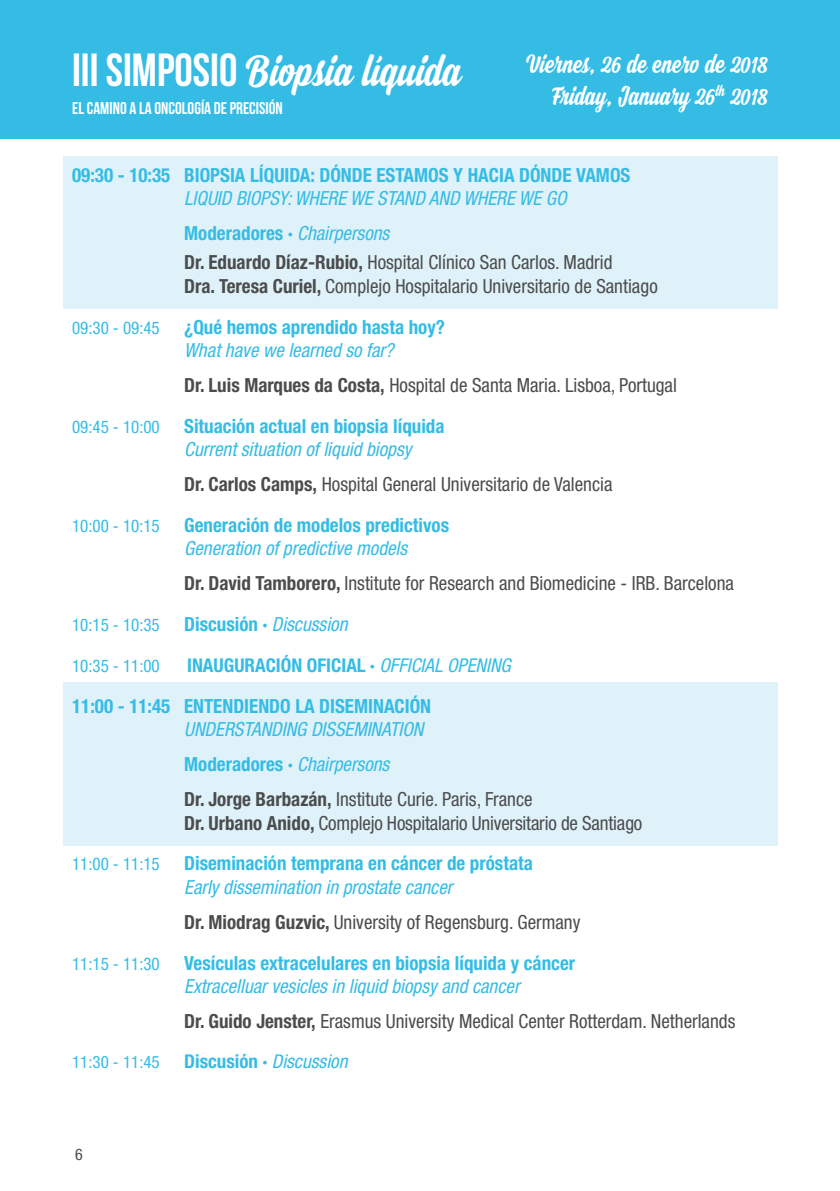
<style>
.page{position:relative;width:840px;height:1191px;background:#fff}
.page>*{position:absolute;margin:0;border:0;box-sizing:border-box;transform-origin:0 0}
.t1{font:46.4px "Steady";color:#fff}
.t2{font:28px/32px "Steady";color:#fff;text-align:right}
.t3{font:condensed 19.4px/35px "Helvetica Neue LT Std";color:#4b4c4d}
.t4{font:700 condensed 19.4px "Helvetica Neue LT Std";color:#35bce5}
.t5{font:italic condensed 19.4px/35px "Helvetica Neue LT Std";color:#35bce5}
.t6{font:700 condensed 19px "Helvetica Neue LT Std";color:#35bce5}
.t7{font:condensed 17.4px "Helvetica Neue LT Std";color:#35bce5}
.t8{font:17px "Bebas Neue";color:#fff}
.t9{font:condensed 17px "Helvetica Neue LT Std";color:#35bce5}
.t10{font:condensed 16px "Helvetica Neue LT Std";color:#4b4c4d}
.s1{font-family:"Bebas Neue"}
.s2{font-weight:700;font-style:normal}
.s3{font-weight:700}
.s4{font-style:italic;color:#35bce5}
.s5{font-weight:400;font-style:italic}
.s6{font-weight:700;font-style:normal;color:#4b4c4d}
.s7{font-style:normal;color:#4b4c4d}
</style>
<div class="page">
<div style="left:0;top:0;width:839px;height:139px;background:#35bce5"></div>
<div style="left:63px;top:156px;width:713px;height:152px;background:#e0f2f9"></div>
<div style="left:63px;top:682px;width:713px;height:163px;background:#e0f2f9"></div>
<h1 class="t1" style="left:72px;top:53px;width:390px"><span class="s1">III SIMPOSIO</span> Biopsia líquida</h1>
<p class="t8" style="left:72px;top:98px;width:212px">EL CAMINO A LA ONCOLOGÍA DE PRECISIÓN</p>
<h2 class="t2" style="left:525px;top:51px;width:244px">Viernes, 26 de enero de 2018<br>Friday, January 26<sup>th</sup> 2018</h2>
<p class="t4" style="left:72px;top:168px;width:559px">09:30 - 10:35 BIOPSIA LÍQUIDA: DÓNDE ESTAMOS Y HACIA DÓNDE VAMOS</p>
<p class="t5" style="left:184px;top:183px;width:384px">LIQUID BIOPSY: WHERE WE STAND AND WHERE WE GO<br><span class="s2">Moderadores ·</span> Chairpersons</p>
<p class="t3" style="left:184px;top:253px;width:475px;line-height:23.4px"><span class="s3">Dr. Eduardo Díaz-Rubio,</span> Hospital Clínico San Carlos. Madrid<br><span class="s3">Dra. Teresa Curiel,</span> Complejo Hospitalario Universitario de Santiago</p>
<p class="t7" style="left:72px;top:321px;width:89px">09:30 - 09:45</p>
<p class="t4" style="left:184px;top:320px;width:262px">¿Qué hemos aprendido hasta hoy?</p>
<p class="t3" style="left:184px;top:334px;width:494px"><span class="s4">What have we learned so far?<br></span><span class="s3">Dr. Luis Marques da Costa,</span> Hospital de Santa Maria. Lisboa, Portugal</p>
<p class="t7" style="left:72px;top:420px;width:89px">09:45 - 10:00</p>
<p class="t4" style="left:184px;top:419px;width:262px">Situación actual en biopsia líquida</p>
<p class="t3" style="left:184px;top:434px;width:429px"><span class="s4">Current situation of liquid biopsy<br></span><span class="s3">Dr. Carlos Camps,</span> Hospital General Universitario de Valencia</p>
<p class="t7" style="left:72px;top:519px;width:89px">10:00 - 10:15</p>
<p class="t4" style="left:184px;top:518px;width:266px">Generación de modelos predictivos</p>
<p class="t3" style="left:184px;top:533px;width:551px"><span class="s4">Generation of predictive models<br></span><span class="s3">Dr. David Tamborero,</span> Institute for Research and Biomedicine - IRB. Barcelona</p>
<p class="t7" style="left:72px;top:619px;width:89px">10:15 - 10:35</p>
<p class="t4" style="left:184px;top:617px;width:165px">Discusión · <span class="s5">Discussion</span></p>
<p class="t7" style="left:72px;top:659px;width:89px">10:35 - 11:00</p>
<p class="t6" style="left:187px;top:658px;width:325px">INAUGURACIÓN OFICIAL · <span class="s5">OFFICIAL OPENING</span></p>
<p class="t4" style="left:72px;top:699px;width:360px">11:00 - 11:45 ENTENDIENDO LA DISEMINACIÓN</p>
<p class="t5" style="left:184px;top:714px;width:350px">UNDERSTANDING DISSEMINATION<br><span class="s2">Moderadores ·</span> Chairpersons<br><span class="s6">Dr. Jorge Barbazán,</span> <span class="s7">Institute Curie. Paris, France</span></p>
<p class="t3" style="left:184px;top:807px;width:459px"><span class="s3">Dr. Urbano Anido,</span> Complejo Hospitalario Universitario de Santiago</p>
<p class="t7" style="left:72px;top:858px;width:89px">11:00 - 11:15</p>
<p class="t4" style="left:184px;top:856px;width:350px">Diseminación temprana en cáncer de próstata</p>
<p class="t5" style="left:184px;top:871px;width:398px">Early dissemination in prostate cancer<br><span class="s6">Dr. Miodrag Guzvic,</span> <span class="s7">University of Regensburg. Germany</span></p>
<p class="t7" style="left:72px;top:957px;width:89px">11:15 - 11:30</p>
<p class="t4" style="left:184px;top:955px;width:392px">Vesículas extracelulares en biopsia líquida y cáncer</p>
<p class="t3" style="left:184px;top:970px;width:552px"><span class="s4">Extracelluar vesicles in liquid biopsy and cancer<br></span><span class="s3">Dr. Guido Jenster,</span> Erasmus University Medical Center Rotterdam. Netherlands</p>
<p class="t9" style="left:72px;top:1055px;width:89px">11:30 - 11:45</p>
<p class="t6" style="left:184px;top:1054px;width:165px">Discusión · <span class="s5">Discussion</span></p>
<p class="t10" style="left:75px;top:1148px;width:9px">6</p>
</div>
